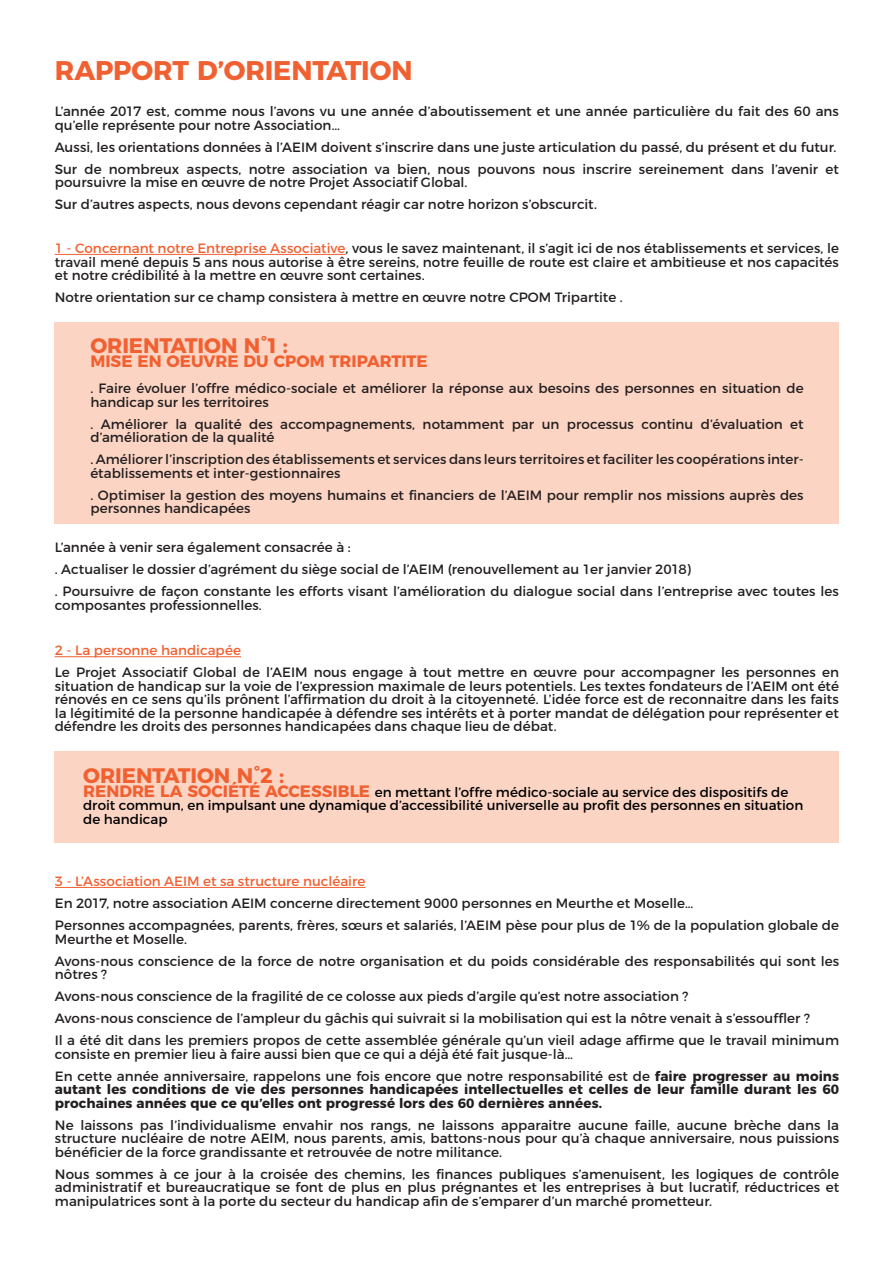
<style>
.page{position:relative;width:893px;height:1263px;background:#fff}
.page>*{position:absolute;margin:0;border:0;box-sizing:border-box;transform-origin:0 0}
.t1{font:700 27px "Montserrat";letter-spacing:-.005em;color:#f16031}
.t2{font:700 21px "Montserrat";letter-spacing:-.005em;color:#f16031}
.t3{font:700 16.5px "Montserrat";color:#f16031}
.t4{font:13.5px/13.5px "Montserrat";letter-spacing:.005em;color:#231f20}
.t5{font:700 13.5px/13.5px "Montserrat";letter-spacing:.005em;color:#231f20;text-align:justify}
.t6{font:13.5px/13.5px "Montserrat";color:#000001}
.t7{font:13.5px "Montserrat";letter-spacing:.005em;color:#f16031}
.s1{color:#f16031}
.s2{font-weight:700;font-size:16.5px;color:#f16031}
.s3{font-weight:400}
</style>
<div class="page">
<div style="left:55px;top:322px;width:784px;height:202px;background:#fcd4c3"></div>
<hr style="left:55px;top:254px;width:291px;height:1px;background:#f16031">
<hr style="left:55px;top:656px;width:186px;height:1px;background:#f16031">
<div style="left:54px;top:752px;width:784px;height:91px;background:#fcd4c3"></div>
<hr style="left:55px;top:887px;width:310px;height:1px;background:#f16031">
<p class="t1" style="left:55px;top:48px;width:360px">RAPPORT D’ORIENTATION</p>
<p class="t4" style="left:55px;top:104px;width:786px">L’année 2017 est, comme nous l’avons vu une année d’aboutissement et une année particulière du fait des 60 ans qu’elle représente pour notre Association…</p>
<p class="t4" style="left:55px;top:140px;width:783px">Aussi, les orientations données à l’AEIM doivent s’inscrire dans une juste articulation du passé, du présent et du futur.</p>
<p class="t4" style="left:55px;top:162px;width:786px">Sur de nombreux aspects, notre association va bien, nous pouvons nous inscrire sereinement dans l’avenir et poursuivre la mise en œuvre de notre Projet Associatif Global.</p>
<p class="t4" style="left:55px;top:197px;width:544px">Sur d’autres aspects, nous devons cependant réagir car notre horizon s’obscurcit.</p>
<p class="t4" style="left:55px;top:241px;width:786px;text-align:justify"><span class="s1">1 - Concernant notre Entreprise Associative</span>, vous le savez maintenant, il s’agit ici de nos établissements et services, le travail mené depuis 5 ans nous autorise à être sereins, notre feuille de route est claire et ambitieuse et nos capacités et notre crédibilité à la mettre en œuvre sont certaines.</p>
<p class="t4" style="left:55px;top:290px;width:569px">Notre orientation sur ce champ consistera à mettre en œuvre notre CPOM Tripartite .</p>
<p class="t2" style="left:90px;top:329px;width:199px">ORIENTATION N°1 :</p>
<p class="t3" style="left:90px;top:348px;width:339px">MISE EN OEUVRE DU CPOM TRIPARTITE</p>
<p class="t4" style="left:90px;top:382px;width:715px">. Faire évoluer l’offre médico-sociale et améliorer la réponse aux besoins des personnes en situation de handicap sur les territoires</p>
<p class="t4" style="left:90px;top:417px;width:715px">. Améliorer la qualité des accompagnements, notamment par un processus continu d’évaluation et d’amélioration de la qualité</p>
<p class="t4" style="left:90px;top:453px;width:715px">. Améliorer l’inscription des établissements et services dans leurs territoires et faciliter les coopérations inter&shy;établissements et inter-gestionnaires</p>
<p class="t4" style="left:90px;top:488px;width:715px">. Optimiser la gestion des moyens humains et financiers de l’AEIM pour remplir nos missions auprès des personnes handicapées</p>
<p class="t4" style="left:55px;top:541px;width:297px">L’année à venir sera également consacrée à :</p>
<p class="t4" style="left:55px;top:563px;width:637px">. Actualiser le dossier d’agrément du siège social de l’AEIM (renouvellement au 1er janvier 2018)</p>
<p class="t4" style="left:55px;top:585px;width:786px">. Poursuivre de façon constante les efforts visant l’amélioration du dialogue social dans l’entreprise avec toutes les composantes professionnelles.</p>
<p class="t7" style="left:55px;top:642px;width:188px">2 - La personne handicapée</p>
<p class="t4" style="left:55px;top:666px;width:786px;text-align:justify">Le Projet Associatif Global de l’AEIM nous engage à tout mettre en œuvre pour accompagner les personnes en situation de handicap sur la voie de l’expression maximale de leurs potentiels. Les textes fondateurs de l’AEIM ont été rénovés en ce sens qu’ils prônent l’affirmation du droit à la citoyenneté. L’idée force est de reconnaitre dans les faits la légitimité de la personne handicapée à défendre ses intérêts et à porter mandat de délégation pour représenter et défendre les droits des personnes handicapées dans chaque lieu de débat.</p>
<p class="t2" style="left:83px;top:758px;width:203px">ORIENTATION N°2 :</p>
<p class="t6" style="left:83px;top:785px;width:722px"><span class="s2">RENDRE LA SOCIÉTÉ ACCESSIBLE</span> en mettant l’offre médico-sociale au service des dispositifs de droit commun, en impulsant une dynamique d’accessibilité universelle au profit des personnes en situation de handicap</p>
<p class="t7" style="left:55px;top:873px;width:312px">3 - L’Association AEIM et sa structure nucléaire</p>
<p class="t4" style="left:55px;top:896px;width:640px">En 2017, notre association AEIM concerne directement 9000 personnes en Meurthe et Moselle…</p>
<p class="t4" style="left:55px;top:918px;width:786px">Personnes accompagnées, parents, frères, sœurs et salariés, l’AEIM pèse pour plus de 1% de la population globale de<br>Meurthe et Moselle.</p>
<p class="t4" style="left:55px;top:954px;width:786px">Avons-nous conscience de la force de notre organisation et du poids considérable des responsabilités qui sont les nôtres ?</p>
<p class="t4" style="left:55px;top:989px;width:635px">Avons-nous conscience de la fragilité de ce colosse aux pieds d’argile qu’est notre association ?</p>
<p class="t4" style="left:55px;top:1011px;width:757px">Avons-nous conscience de l’ampleur du gâchis qui suivrait si la mobilisation qui est la nôtre venait à s’essouffler ?</p>
<p class="t4" style="left:55px;top:1033px;width:786px">Il a été dit dans les premiers propos de cette assemblée générale qu’un vieil adage affirme que le travail minimum consiste en premier lieu à faire aussi bien que ce qui a déjà été fait jusque-là…</p>
<p class="t5" style="left:55px;top:1068px;width:786px"><span class="s3">En cette année anniversaire, rappelons une fois encore que notre responsabilité est de</span> faire progresser au moins autant les conditions de vie des personnes handicapées intellectuelles et celles de leur famille durant les 60 prochaines années que ce qu’elles ont progressé lors des 60 dernières années.</p>
<p class="t4" style="left:55px;top:1118px;width:786px;text-align:justify">Ne laissons pas l’individualisme envahir nos rangs, ne laissons apparaitre aucune faille, aucune brèche dans la structure nucléaire de notre AEIM, nous parents, amis, battons-nous pour qu’à chaque anniversaire, nous puissions bénéficier de la force grandissante et retrouvée de notre militance.</p>
<p class="t4" style="left:55px;top:1167px;width:786px;text-align:justify">Nous sommes à ce jour à la croisée des chemins, les finances publiques s’amenuisent, les logiques de contrôle administratif et bureaucratique se font de plus en plus prégnantes et les entreprises à but lucratif, réductrices et manipulatrices sont à la porte du secteur du handicap afin de s’emparer d’un marché prometteur.</p>
</div>
